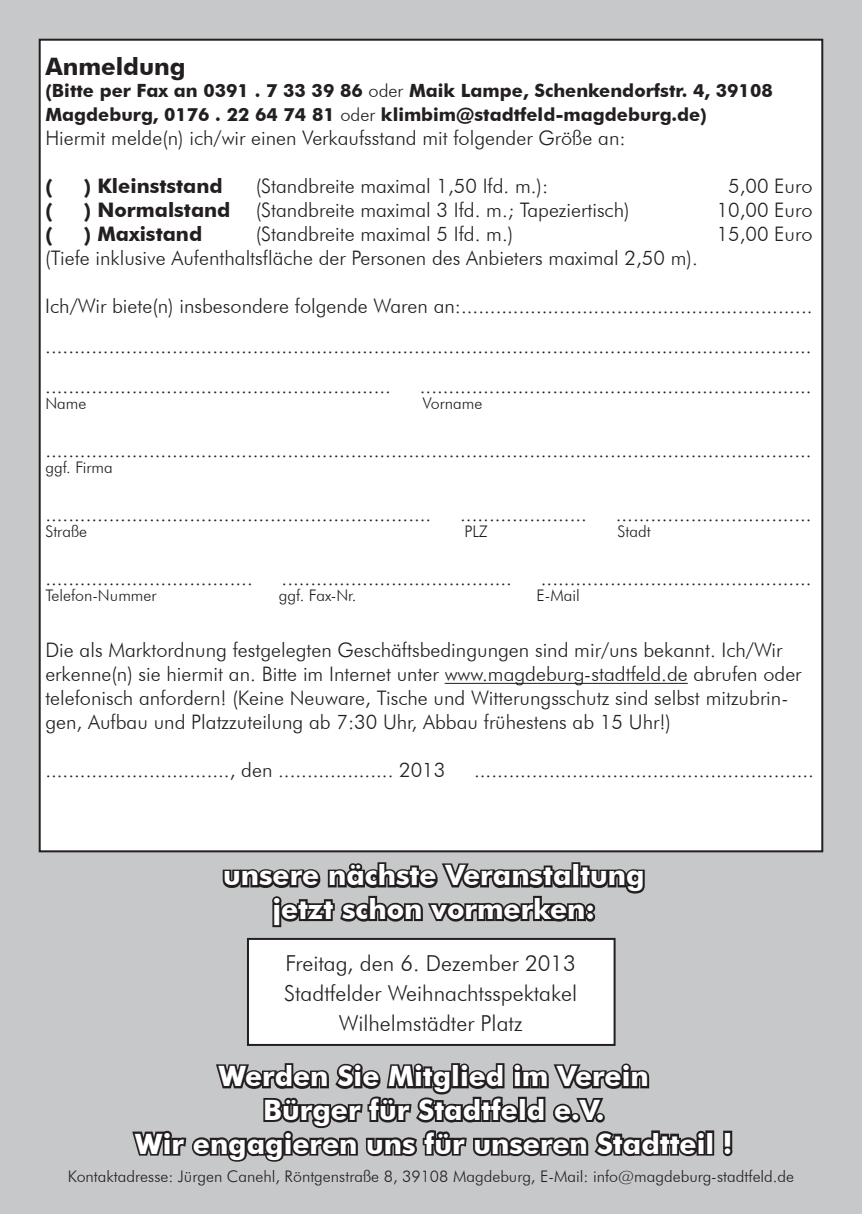
<style>
.page{position:relative;width:862px;height:1214px;background:#fff}
.page>*{position:absolute;margin:0;border:0;box-sizing:border-box;transform-origin:0 0}
.t1{font:700 28px/33.6px "Futura BT";color:#fff;text-align:center}
.t2{font:700 24px "Futura BT";color:#231f20}
.t3{font:300 22px/30px "Futura BT";color:#231f20;text-align:center}
.t4{font:300 20px/24px "Futura BT";color:#231f20;text-align:justify}
.t5{font:700 20px "Futura BT";color:#231f20}
.t6{font:700 18.2px/24px "Futura BT";color:#231f20}
.t7{font:300 16px "Futura BT";color:#231f20}
.s1{font-weight:300}
</style>
<div class="page">
<div style="left:0;top:0;width:862px;height:1213px;background:#c7c8ca"></div>
<div style="left:40px;top:40px;width:782px;height:811px;background:#fff"></div>
<svg style="left:132px;top:1016px;width:577px;height:146px"></svg>
<div style="left:705px;top:1130px;width:9px;height:25px;border:4px solid #231f20"></div>
<svg style="left:723px;top:1130px;width:10px;height:27px"></svg>
<hr style="left:445px;top:683px;width:243px;height:1px;background:#231f20">
<svg style="left:222px;top:862px;width:423px;height:66px"></svg>
<div style="left:248px;top:938px;width:366px;height:106px;background:#fff"></div>
<div style="left:247px;top:937px;width:368px;height:108px;border:2px solid #231f20"></div>
<p class="t2" style="left:45px;top:52px;width:142px">Anmeldung</p>
<p class="t6" style="left:45px;top:78px;width:729px">(Bitte per Fax an 0391 . 7 33 39 86 <span class="s1">oder</span> Maik Lampe, Schenkendorfstr. 4, 39108<br>Magdeburg, 0176 . 22 64 74 81 <span class="s1">oder</span> klimbim@stadtfeld-magdeburg.de)</p>
<p class="t4" style="left:45px;top:125px;width:582px">Hiermit melde(n) ich/wir einen Verkaufsstand mit folgender Größe an:</p>
<p class="t5" style="left:45px;top:174px;width:9px">(</p>
<p class="t5" style="left:84px;top:174px;width:140px">) Kleinststand</p>
<p class="t4" style="left:256px;top:173px;width:294px">(Standbreite maximal 1,50 Ifd. m.):</p>
<p class="t4" style="left:728px;top:173px;width:86px">5,00 Euro</p>
<p class="t5" style="left:45px;top:198px;width:9px">(</p>
<p class="t5" style="left:84px;top:198px;width:148px">) Normalstand</p>
<p class="t4" style="left:256px;top:197px;width:375px">(Standbreite maximal 3 Ifd. m.; Tapeziertisch)</p>
<p class="t4" style="left:716px;top:197px;width:97px">10,00 Euro</p>
<p class="t5" style="left:45px;top:222px;width:9px">(</p>
<p class="t5" style="left:84px;top:222px;width:120px">) Maxistand</p>
<p class="t4" style="left:256px;top:221px;width:259px">(Standbreite maximal 5 Ifd. m.)</p>
<p class="t4" style="left:716px;top:221px;width:97px">15,00 Euro</p>
<p class="t4" style="left:45px;top:245px;width:654px">(Tiefe inklusive Aufenthaltsfläche der Personen des Anbieters maximal 2,50 m).</p>
<p class="t4" style="left:45px;top:285px;width:769px;line-height:40px">Ich/Wir biete(n) insbesondere folgende Waren an:............................................................. ..................................................................................................................................... ............................................................</p>
<p class="t4" style="left:420px;top:373px;width:393px">....................................................................</p>
<p class="t7" style="left:45px;top:393px;width:43px">Name</p>
<p class="t7" style="left:423px;top:393px;width:61px">Vorname</p>
<p class="t4" style="left:45px;top:437px;width:768px">.....................................................................................................................................</p>
<p class="t7" style="left:45px;top:457px;width:69px">ggf. Firma</p>
<p class="t4" style="left:45px;top:501px;width:387px">...................................................................</p>
<p class="t4" style="left:460px;top:501px;width:128px">......................</p>
<p class="t4" style="left:616px;top:501px;width:197px">..................................</p>
<p class="t7" style="left:45px;top:521px;width:43px">Straße</p>
<p class="t7" style="left:464px;top:521px;width:25px">PLZ</p>
<p class="t7" style="left:617px;top:521px;width:35px">Stadt</p>
<p class="t4" style="left:45px;top:565px;width:209px">....................................</p>
<p class="t4" style="left:282px;top:565px;width:232px">........................................</p>
<p class="t4" style="left:541px;top:565px;width:272px">...............................................</p>
<p class="t7" style="left:45px;top:585px;width:113px">Telefon-Nummer</p>
<p class="t7" style="left:279px;top:585px;width:79px">ggf. Fax-Nr.</p>
<p class="t7" style="left:536px;top:585px;width:45px">E-Mail</p>
<p class="t4" style="left:45px;top:637px;width:758px;text-align:left">Die als Marktordnung festgelegten Geschäftsbedingungen sind mir/uns bekannt. Ich/Wir erkenne(n) sie hiermit an. Bitte im Internet unter www.magdeburg-stadtfeld.de abrufen oder telefonisch anfordern! (Keine Neuware, Tische und Witterungsschutz sind selbst mitzubrin&shy;gen, Aufbau und Platzzuteilung ab 7:30 Uhr, Abbau frühestens ab 15 Uhr!)</p>
<p class="t4" style="left:45px;top:757px;width:401px">................................, den .................... 2013</p>
<p class="t4" style="left:474px;top:757px;width:341px">...........................................................</p>
<h1 class="t1" style="left:223px;top:858px;width:423px">unsere nächste Veranstaltung jetzt schon vormerken:</h1>
<p class="t3" style="left:284px;top:947px;width:294px">Freitag, den 6. Dezember 2013<br>Stadtfelder Weihnachtsspektakel<br>Wilhelmstädter Platz</p>
<h1 class="t1" style="left:135px;top:1059px;width:599px">Werden Sie Mitglied im Verein<br>Bürger für Stadtfeld e.V.<br>Wir engagieren uns für unseren Stadtteil !</h1>
<p class="t7" style="left:68px;top:1166px;width:728px">Kontaktadresse: Jürgen Canehl, Röntgenstraße 8, 39108 Magdeburg, E-Mail: info@magdeburg-stadtfeld.de</p>
</div>
